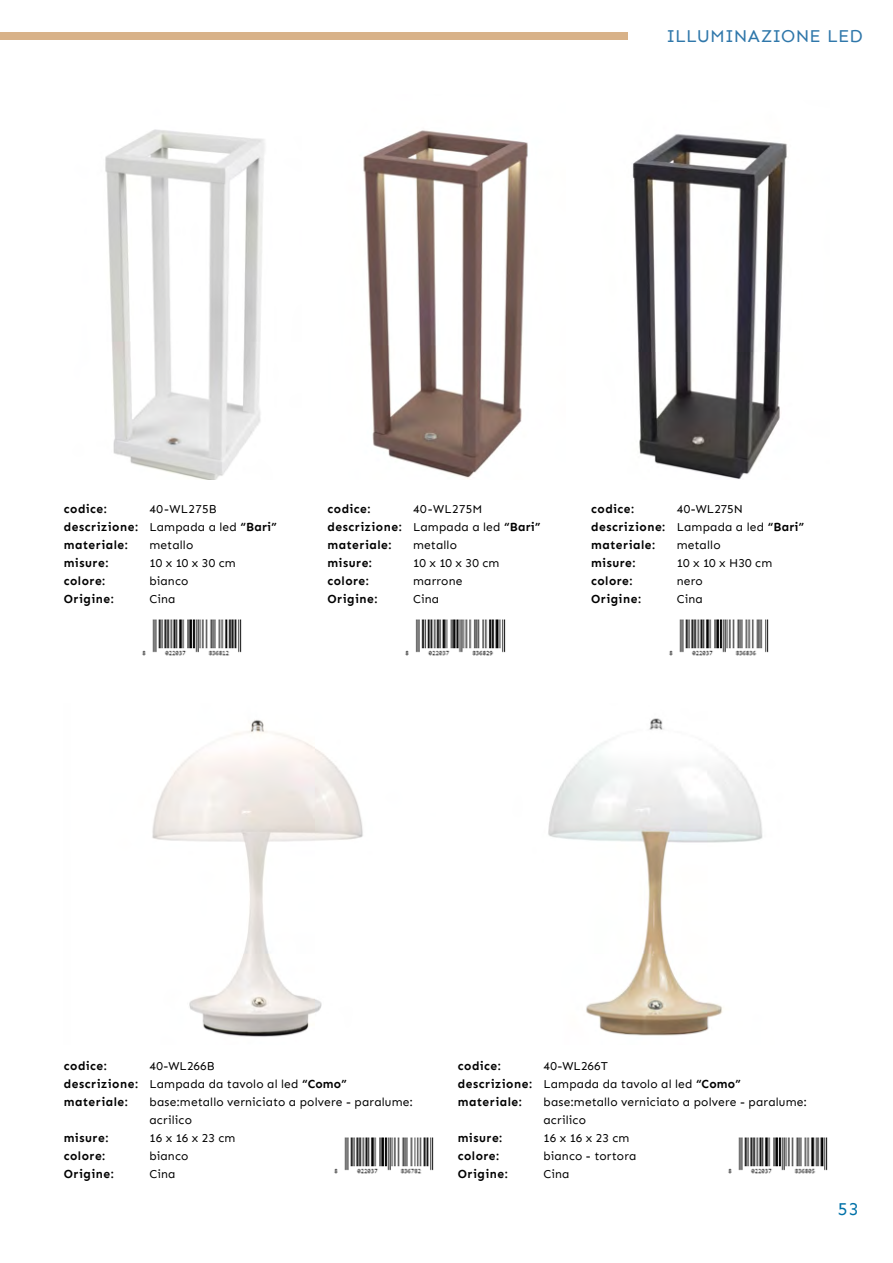
<style>
.page{position:relative;width:893px;height:1263px;background:#fff}
.page>*{position:absolute;margin:0;border:0;box-sizing:border-box;transform-origin:0 0}
.t1{font:18px "Sen";letter-spacing:-.015em;color:#2f77aa}
.t2{font:18px "Sen";color:#0071a8}
.t3{font:12px/18px "Sen";letter-spacing:.015em;color:#000}
.t4{font:700 12px/18px "Sen";letter-spacing:.045em;color:#000}
.s1{font-weight:700}
</style>
<div class="page">
<div style="left:0;top:32px;width:627px;height:7px;background:#d8b289"></div>
<img style="left:105px;top:129px;width:160px;height:351px">
<img style="left:152px;top:720px;width:211px;height:317px">
<img style="left:548px;top:718px;width:215px;height:318px">
<img style="left:363px;top:130px;width:165px;height:349px">
<img style="left:632px;top:134px;width:155px;height:345px">
<img style="left:142px;top:619px;width:100px;height:37px">
<img style="left:334px;top:1137px;width:100px;height:37px">
<img style="left:728px;top:1137px;width:100px;height:37px">
<img style="left:405px;top:619px;width:101px;height:37px">
<img style="left:669px;top:619px;width:100px;height:37px">
<h1 class="t1" style="left:666px;top:25px;width:198px">ILLUMINAZIONE LED</h1>
<p class="t4" style="left:64px;top:500px;width:76px">codice: descrizione: materiale: misure: colore:<br>Origine:</p>
<p class="t3" style="left:149px;top:500px;width:129px">40-WL275B<br>Lampada a led <span class="s1">“Bari” </span>metallo<br>10 x 10 x 30 cm bianco<br>Cina</p>
<p class="t4" style="left:327px;top:500px;width:76px">codice: descrizione: materiale: misure: colore:<br>Origine:</p>
<p class="t4" style="left:591px;top:500px;width:76px">codice: descrizione: materiale: misure: colore:<br>Origine:</p>
<p class="t3" style="left:413px;top:500px;width:129px">40-WL275M<br>Lampada a led <span class="s1">“Bari” </span>metallo<br>10 x 10 x 30 cm marrone<br>Cina</p>
<p class="t3" style="left:677px;top:500px;width:129px">40-WL275N<br>Lampada a led <span class="s1">“Bari” </span>metallo<br>10 x 10 x H30 cm<br>nero<br>Cina</p>
<p class="t4" style="left:64px;top:1057px;width:76px">codice: descrizione: materiale:</p>
<p class="t4" style="left:64px;top:1129px;width:52px">misure: colore:<br>Origine:</p>
<p class="t4" style="left:458px;top:1057px;width:76px">codice: descrizione: materiale:</p>
<p class="t4" style="left:458px;top:1129px;width:52px">misure: colore:<br>Origine:</p>
<p class="t3" style="left:149px;top:1057px;width:265px">40-WL266B<br>Lampada da tavolo al led <span class="s1">“Como” </span>base:metallo verniciato a polvere - paralume: acrilico<br>16 x 16 x 23 cm<br>bianco<br>Cina</p>
<p class="t3" style="left:543px;top:1057px;width:265px">40-WL266T<br>Lampada da tavolo al led <span class="s1">“Como” </span>base:metallo verniciato a polvere - paralume: acrilico<br>16 x 16 x 23 cm<br>bianco - tortora<br>Cina</p>
<h1 class="t2" style="left:838px;top:1198px;width:22px">53</h1>
</div>
